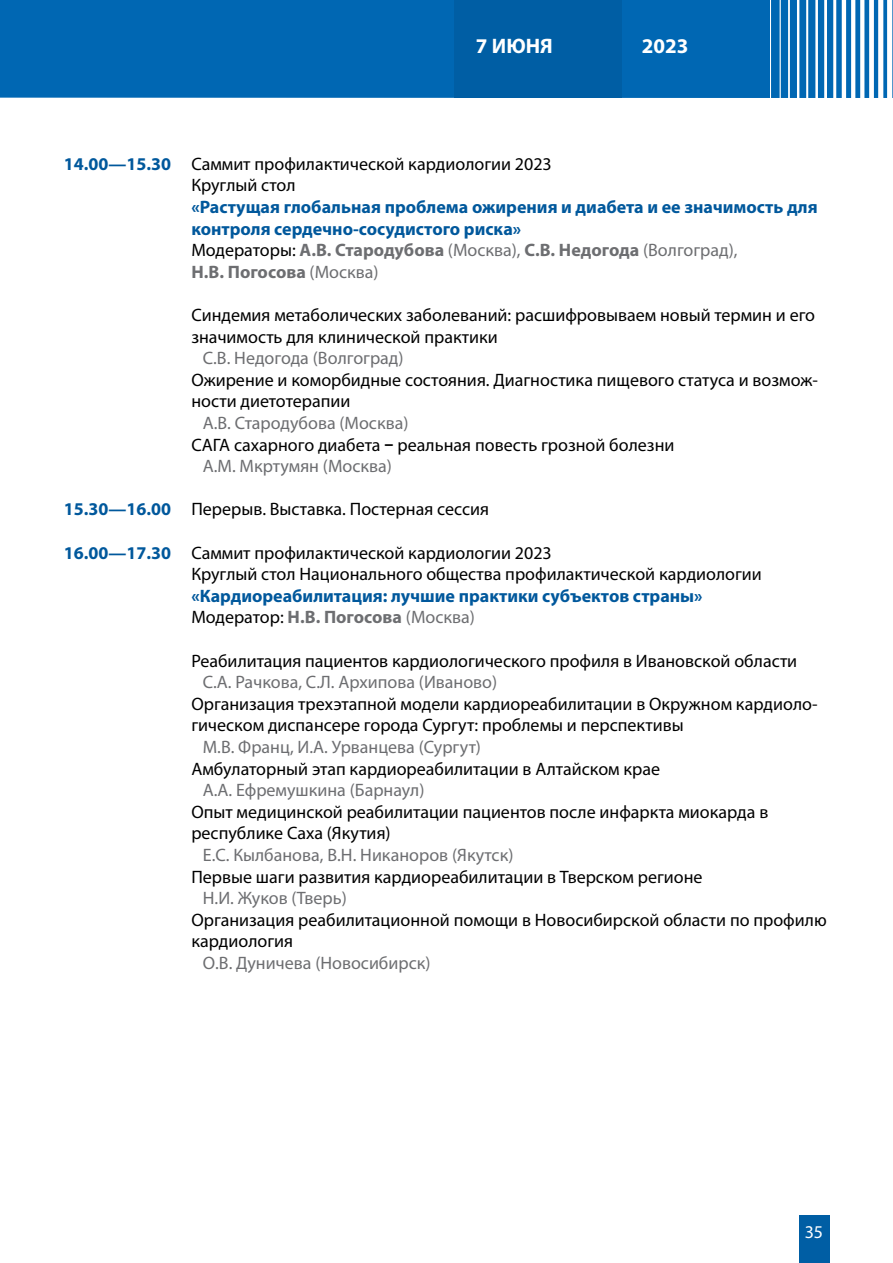
<style>
.page{position:relative;width:893px;height:1263px;background:#fff}
.page>*{position:absolute;margin:0;border:0;box-sizing:border-box;transform-origin:0 0}
.t1{font:700 21px "Myriad Pro";color:#fff}
.t2{font:18px/21.6px "Myriad Pro";color:#000}
.t3{font:700 18px/21.6px "Myriad Pro";color:#00589c}
.t4{font:18px "Myriad Pro";color:#6d6e71}
.t5{font:18px "Myriad Pro";color:#fff}
.s1{font-weight:700;color:#00589c}
.s2{font-weight:400;color:#000}
.s3{color:#6d6e71}
.s4{font-weight:400;color:#6d6e71}
.s5{font-weight:700}
</style>
<div class="page">
<svg style="left:0;top:0;width:893px;height:98px;background:#1070b7"></svg>
<div style="left:454px;top:0;width:168px;height:97px;background:#005ea4"></div>
<div style="left:799px;top:1215px;width:30px;height:48px;background:#005ea4"></div>
<p class="t1" style="left:476px;top:33px;width:78px">7 ИЮНЯ</p>
<p class="t1" style="left:642px;top:33px;width:48px">2023</p>
<p class="t2" style="left:191px;top:153px;width:362px;text-indent:-128px"><span class="s1">14.00—15.30</span> Саммит профилактической кардиологии 2023<br>Круглый стол</p>
<p class="t3" style="left:191px;top:196px;width:628px">«Растущая глобальная проблема ожирения и диабета и ее значимость для контроля сердечно-сосудистого риска»<br><span class="s2">Модераторы:</span> <span class="s3">А.В. Стародубова</span> <span class="s4">(Москва),</span> <span class="s3">С.В. Недогода</span> <span class="s4">(Волгоград),<br></span><span class="s3">Н.В. Погосова</span> <span class="s4">(Москва)</span></p>
<p class="t2" style="left:191px;top:304px;width:625px">Синдемия метаболических заболеваний: расшифровываем новый термин и его значимость для клинической практики</p>
<p class="t4" style="left:203px;top:347px;width:202px">С.В. Недогода (Волгоград)</p>
<p class="t2" style="left:191px;top:369px;width:628px">Ожирение и коморбидные состояния. Диагностика пищевого статуса и возмож&shy;ности диетотерапии</p>
<p class="t4" style="left:203px;top:412px;width:207px">А.В. Стародубова (Москва)</p>
<p class="t2" style="left:191px;top:433px;width:485px">САГА сахарного диабета <span class="s5">–</span> реальная повесть грозной болезни</p>
<p class="t4" style="left:203px;top:455px;width:191px">А.М. Мкртумян (Москва)</p>
<p class="t2" style="left:64px;top:498px;width:427px"><span class="s1">15.30—16.00</span> Перерыв. Выставка. Постерная сессия</p>
<p class="t2" style="left:191px;top:541px;width:572px;text-indent:-128px"><span class="s1">16.00—17.30</span> Саммит профилактической кардиологии 2023<br>Круглый стол Национального общества профилактической кардиологии</p>
<p class="t3" style="left:191px;top:584px;width:513px">«Кардиореабилитация: лучшие практики субъектов страны»<br><span class="s2">Модератор:</span> <span class="s3">Н.В. Погосова</span> <span class="s4">(Москва)</span></p>
<p class="t2" style="left:191px;top:649px;width:607px">Реабилитация пациентов кардиологического профиля в Ивановской области</p>
<p class="t4" style="left:203px;top:671px;width:296px">С.А. Рачкова, С.Л. Архипова (Иваново)</p>
<p class="t2" style="left:191px;top:693px;width:628px">Организация трехэтапной модели кардиореабилитации в Окружном кардиоло&shy;гическом диспансере города Сургут: проблемы и перспективы</p>
<p class="t4" style="left:203px;top:736px;width:279px">М.В. Франц, И.А. Урванцева (Сургут)</p>
<p class="t2" style="left:191px;top:757px;width:470px">Амбулаторный этап кардиореабилитации в Алтайском крае</p>
<p class="t4" style="left:203px;top:779px;width:223px">А.А. Ефремушкина (Барнаул)</p>
<p class="t2" style="left:191px;top:801px;width:578px">Опыт медицинской реабилитации пациентов после инфаркта миокарда в республике Саха (Якутия)</p>
<p class="t4" style="left:203px;top:844px;width:312px">Е.С. Кылбанова, В.Н. Никаноров (Якутск)</p>
<p class="t2" style="left:191px;top:865px;width:513px">Первые шаги развития кардиореабилитации в Тверском регионе</p>
<p class="t4" style="left:203px;top:887px;width:145px">Н.И. Жуков (Тверь)</p>
<p class="t2" style="left:191px;top:909px;width:637px">Организация реабилитационной помощи в Новосибирской области по профилю кардиология</p>
<p class="t4" style="left:203px;top:952px;width:229px">О.В. Дуничева (Новосибирск)</p>
<p class="t5" style="left:805px;top:1220px;width:20px">35</p>
</div>
